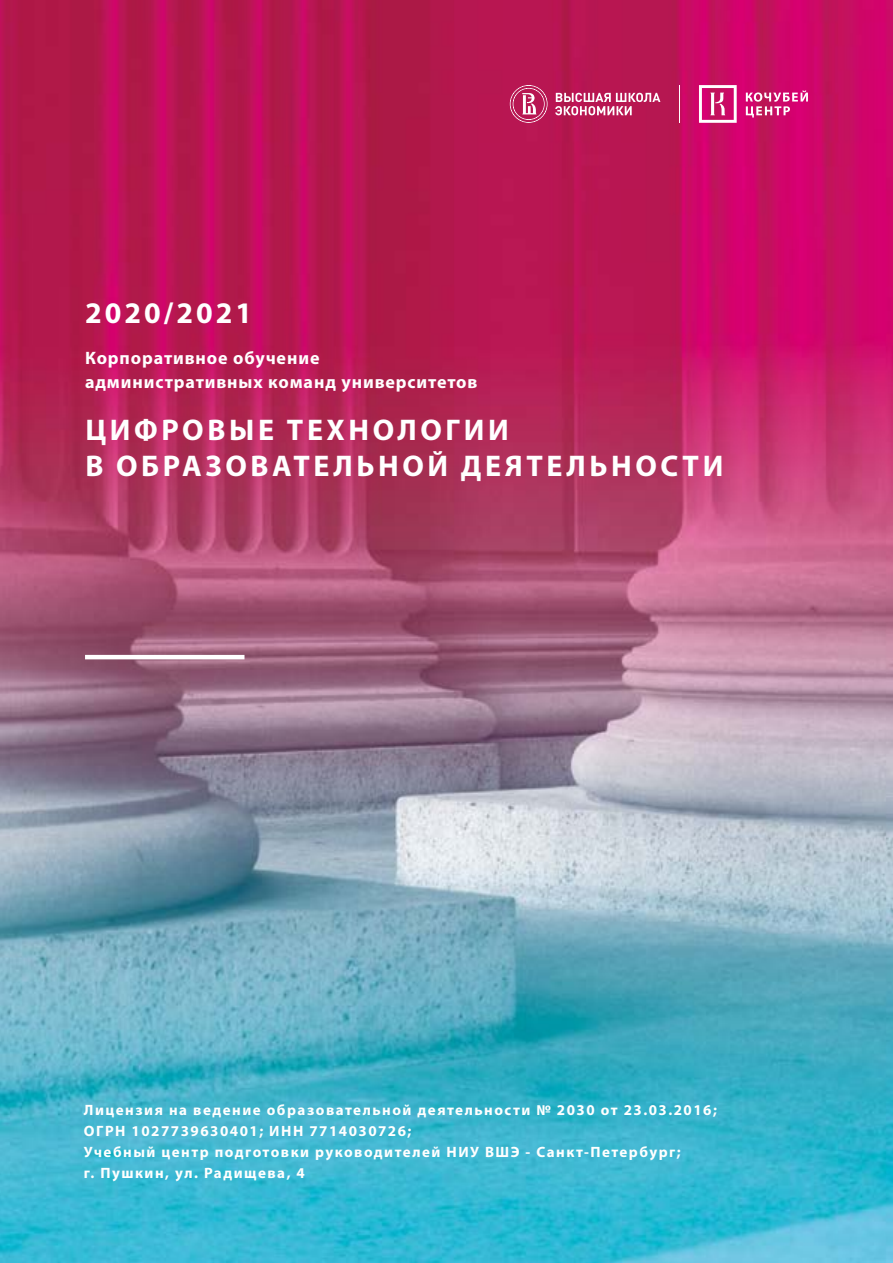
<style>
.page{position:relative;width:893px;height:1263px;background:#fff}
.page>*{position:absolute;margin:0;border:0;box-sizing:border-box;transform-origin:0 0}
.t1{font:700 30px/36px "Myriad Pro";letter-spacing:.12em;color:#fff}
.t2{font:700 30px "Myriad Pro";letter-spacing:.1em;color:#fff}
.t3{font:700 18px/24px "Myriad Pro";letter-spacing:.05em;color:#fff}
.t4{font:700 15px/21px "Myriad Pro";letter-spacing:.1em;color:#fff}
</style>
<div class="page">
<img style="left:0;top:0;width:893px;height:1263px">
<hr style="left:85px;top:655px;width:159px;height:4px;background:#fff">
<hr style="left:679px;top:85px;width:1px;height:38px;background:#fff">
<svg style="left:699px;top:85px;width:38px;height:38px"></svg>
<svg style="left:746px;top:91px;width:62px;height:27px;background:#da4a90"></svg>
<svg style="left:555px;top:93px;width:105px;height:22px"></svg>
<svg style="left:510px;top:85px;width:37px;height:38px"></svg>
<h1 class="t2" style="left:85px;top:294px;width:169px">2020/2021</h1>
<p class="t3" style="left:85px;top:346px;width:394px">Корпоративное обучение административных команд университетов</p>
<h1 class="t1" style="left:85px;top:411px;width:639px">ЦИФРОВЫЕ ТЕХНОЛОГИИ<br>В ОБРАЗОВАТЕЛЬНОЙ ДЕЯТЕЛЬНОСТИ</h1>
<p class="t4" style="left:84px;top:1099px;width:634px">Лицензия на ведение образовательной деятельности № 2030 от 23.03.2016; ОГРН 1027739630401; ИНН 7714030726;<br>Учебный центр подготовки руководителей НИУ ВШЭ - Санкт-Петербург;<br>г. Пушкин, ул. Радищева, 4</p>
</div>
